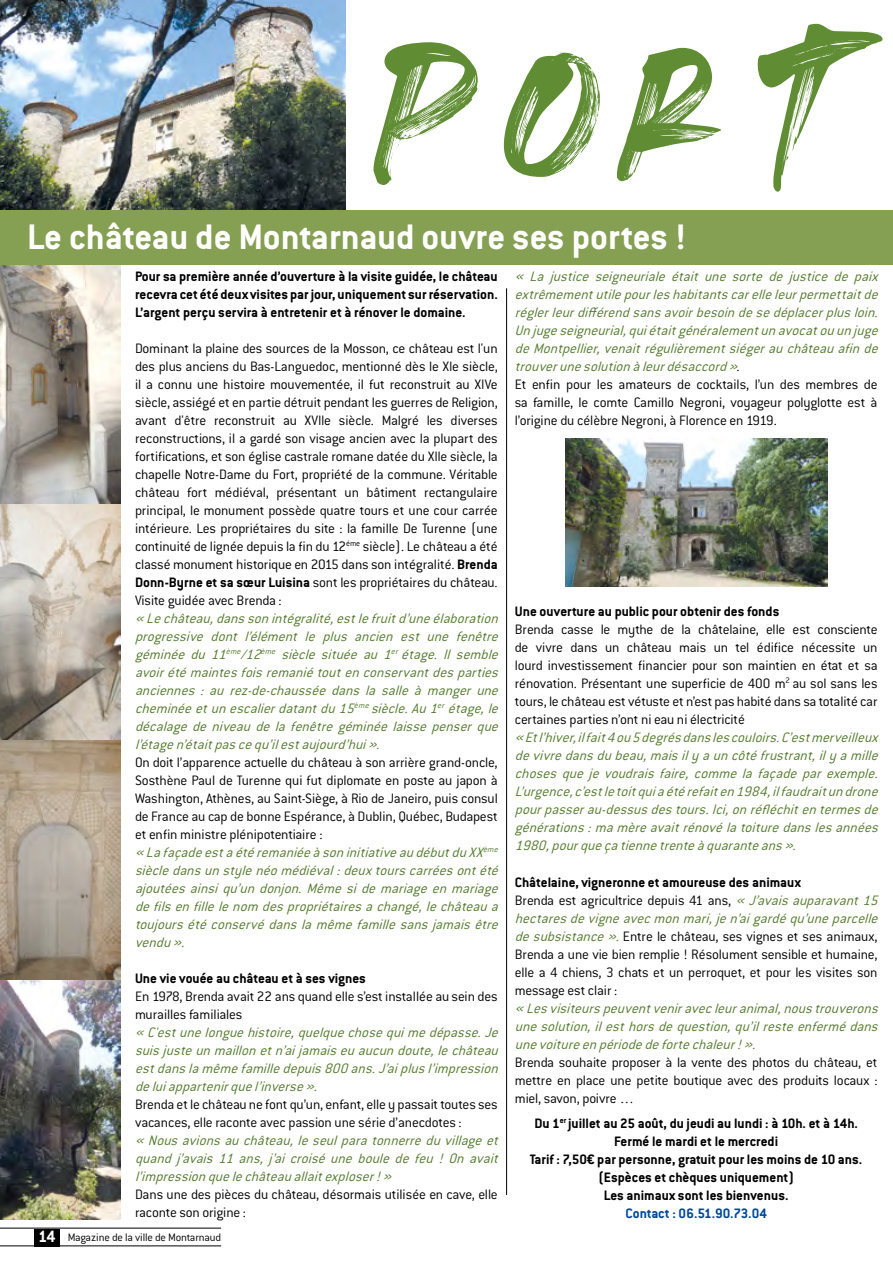
<style>
.page{position:relative;width:893px;height:1263px;background:#fff}
.page>*{position:absolute;margin:0;border:0;box-sizing:border-box;transform-origin:0 0}
.t1{font:270.9px "Heaters";color:#608d33;scale:1.04 1}
.t2{font:700 39px "Conduit ITC Std";color:#fff}
.t3{font:italic 300 15px/18px "Conduit ITC Std";letter-spacing:.005em;color:#537a2c;text-align:justify}
.t4{font:300 15px/18px "Conduit ITC Std";letter-spacing:-.01em;color:#000}
.t5{font:700 15px/18px "Conduit ITC Std";color:#000;text-align:justify}
.t6{font:700 15px "Conduit ITC Std";color:#00489a}
.t7{font:300 12px "Conduit ITC Std";letter-spacing:-.015em;color:#000}
.s1{font-weight:700}
.s2{font-style:normal;color:#000}
.s3{font-weight:700;font-size:18px;color:#fff}
.s4{font-style:italic;color:#537a2c}
</style>
<div class="page">
<img style="left:0;top:503px;width:120px;height:716px">
<img style="left:0;top:265px;width:120px;height:238px">
<img style="left:0;top:0;width:346px;height:211px">
<hr style="left:0;top:1228px;width:221px;height:1px;background:#000">
<hr style="left:0;top:1245px;width:221px;height:1px;background:#000">
<div style="left:34px;top:1229px;width:26px;height:18px;background:#000"></div>
<img style="left:565px;top:439px;width:262px;height:147px">
<div style="left:0;top:211px;width:893px;height:54px;background:#85a053"></div>
<hr style="left:506px;top:288px;width:1px;height:907px;background:#000">
<h1 class="t1" style="left:368px;top:2px;width:450px;rotate:-1deg">Port</h1>
<h2 class="t2" style="left:27px;top:213px;width:661px">Le château de Montarnaud ouvre ses portes !</h2>
<p class="t5" style="left:135px;top:266px;width:364px">Pour sa première année d’ouverture à la visite guidée, le château recevra cet été deux visites par jour, uniquement sur réservation.<br>L’argent perçu servira à entretenir et à rénover le domaine.</p>
<p class="t4" style="left:135px;top:338px;width:364px;text-align:justify">Dominant la plaine des sources de la Mosson, ce château est l'un des plus anciens du Bas-Languedoc, mentionné dès le XIe siècle, il a connu une histoire mouvementée, il fut reconstruit au XIVe siècle, assiégé et en partie détruit pendant les guerres de Religion, avant d'être reconstruit au XVIIe siècle. Malgré les diverses reconstructions, il a gardé son visage ancien avec la plupart des fortifications, et son église castrale romane datée du XIIe siècle, la chapelle Notre-Dame du Fort, propriété de la commune. Véritable château fort médiéval, présentant un bâtiment rectangulaire principal, le monument possède quatre tours et une cour carrée intérieure. Les propriétaires du site : la famille De Turenne (une continuité de lignée depuis la fin du 12<sup>éme</sup> siècle). Le château a été classé monument historique en 2015 dans son intégralité. <span class="s1">Brenda Donn-Byrne et sa sœur Luisina</span> sont les propriétaires du château.<br>Visite guidée avec Brenda :</p>
<p class="t3" style="left:135px;top:608px;width:369px">«Lechâteau,danssonintégralité,estlefruitd’uneélaboration progressive dont l’élément le plus ancien est une fenêtre géminée du 11<sup>ème</sup>/12<sup>ème</sup> siècle située au 1<sup>er</sup> étage. Il semble avoirétémaintesfoisremaniétoutenconservantdesparties anciennes : au rez-de-chaussée dans la salle à manger une cheminéeetunescalierdatantdu15<sup>ème</sup>siècle.Au1<sup>er</sup> étage,le décalagedeniveaudelafenêtregéminéelaissepenserque l’étagen’étaitpascequ’ilestaujourd’hui».</p>
<p class="t3" style="left:135px;top:752px;width:369px;text-align:left"><span class="s2">On doit l’apparence actuelle du château à son arrière grand-oncle, Sosthène Paul de Turenne qui fut diplomate en poste au japon à Washington, Athènes, au Saint-Siège, à Rio de Janeiro, puis consul de France au cap de bonne Espérance, à Dublin, Québec, Budapest et enfin ministre plénipotentiaire : </span>«LafaçadeestaétéremaniéeàsoninitiativeaudébutduXX<sup>ème </sup>siècledansunstylenéomédiéval:deuxtourscarréesontété ajoutéesainsiqu’undonjon.Mêmesidemariageenmariage defilsenfillelenom despropriétairesachangé,lechâteaua toujoursétéconservédanslamêmefamillesansjamaisêtre vendu».</p>
<p class="t5" style="left:135px;top:968px;width:232px">Une vie vouée au château et à ses vignes</p>
<p class="t4" style="left:135px;top:986px;width:364px">En 1978, Brenda avait 22 ans quand elle s’est installée au sein des murailles familiales</p>
<p class="t3" style="left:135px;top:1022px;width:369px">«C'estunelonguehistoire,quelquechosequimedépasse.Je suisjusteunmaillonetn’aijamaiseuaucundoute,lechâteau estdanslamêmefamilledepuis800ans.J’aiplusl’impression deluiappartenirquel’inverse».</p>
<p class="t4" style="left:135px;top:1094px;width:364px">Brenda et le château ne font qu’un, enfant, elle y passait toutes ses vacances, elle raconte avec passion une série d’anecdotes :</p>
<p class="t3" style="left:135px;top:1130px;width:369px">«Nousavionsauchâteau,leseulparatonnerreduvillageet quand j ’avais 11 ans, j ’ai croisé une boule de feu ! On avait l’impressionquelechâteauallaitexploser!»</p>
<p class="t4" style="left:135px;top:1184px;width:364px">Dans une des pièces du château, désormais utilisée en cave, elle raconte son origine :</p>
<p class="t7" style="left:38px;top:1230px;width:185px"><span class="s3">14</span> Magazine de la ville de Montarnaud</p>
<p class="t3" style="left:515px;top:266px;width:369px;text-align:left">« La justice seigneuriale était une sorte de justice de paix extrêmementutilepourleshabitantscarelleleurpermettaitde réglerleurdifférendsansavoirbesoindesedéplacerplusloin.<br>Unjugeseigneurial,quiétaitgénéralementunavocatouunjuge deMontpellier,venaitrégulièrementsiégerauchâteauafinde trouverunesolutionàleurdésaccord»<span class="s2">.<br>Et enfin pour les amateurs de cocktails, l’un des membres de sa famille, le comte Camillo Negroni, voyageur polyglotte est à l’origine du célèbre Negroni, à Florence en 1919.</span></p>
<p class="t5" style="left:515px;top:602px;width:266px">Une ouverture au public pour obtenir des fonds</p>
<p class="t4" style="left:515px;top:620px;width:364px;text-align:justify">Brenda casse le mythe de la châtelaine, elle est consciente de vivre dans un château mais un tel édifice nécessite un lourd investissement financier pour son maintien en état et sa rénovation. Présentant une superficie de 400 m<sup>2</sup> au sol sans les tours, le château est vétuste et n’est pas habité dans sa totalité car certaines parties n’ont ni eau ni électricité</p>
<p class="t3" style="left:515px;top:728px;width:369px">«Etl’hiver,ilfait4ou5degrésdanslescouloirs.C’estmerveilleux devivredansdubeau,maisilyauncôtéfrustrant,ilyamille choses que je voudrais faire, comme la façade par exemple.<br>L’urgence,c’estletoitquiaétérefaiten1984,ilfaudraitundrone pourpasserau-dessusdestours.Ici,onréfléchitentermesde générations:mamèreavaitrénovélatoituredanslesannées 1980,pourqueçatiennetrenteàquaranteans».</p>
<p class="t4" style="left:515px;top:872px;width:369px"><span class="s1">Châtelaine, vigneronne et amoureuse des animaux<br></span>Brenda est agricultrice depuis 41 ans, <span class="s4">«J’avaisauparavant15 hectaresdevigneavecmonmari,jen’aigardéqu’uneparcelle desubsistance».</span>Entre le château, ses vignes et ses animaux, Brenda a une vie bien remplie ! Résolument sensible et humaine, elle a 4 chiens, 3 chats et un perroquet, et pour les visites son message est clair :</p>
<p class="t3" style="left:515px;top:998px;width:369px">«Lesvisiteurspeuventveniravecleuranimal,noustrouverons unesolution,ilesthorsdequestion,qu’ilresteenfermédans unevoitureenpériodedefortechaleur!».</p>
<p class="t4" style="left:515px;top:1052px;width:364px;text-align:justify">Brenda souhaite proposer à la vente des photos du château, et mettre en place une petite boutique avec des produits locaux : miel, savon, poivre …</p>
<p class="t5" style="left:530px;top:1114px;width:334px;text-align:center">Du 1<sup>er</sup> juillet au 25 août, du jeudi au lundi : à 10h. et à 14h.<br>Fermé le mardi et le mercredi<br>Tarif : 7,50€ par personne, gratuit pour les moins de 10 ans. (Espèces et chèques uniquement)<br>Les animaux sont les bienvenus.</p>
<p class="t6" style="left:625px;top:1204px;width:143px">Contact : 06.51.90.73.04</p>
</div>
